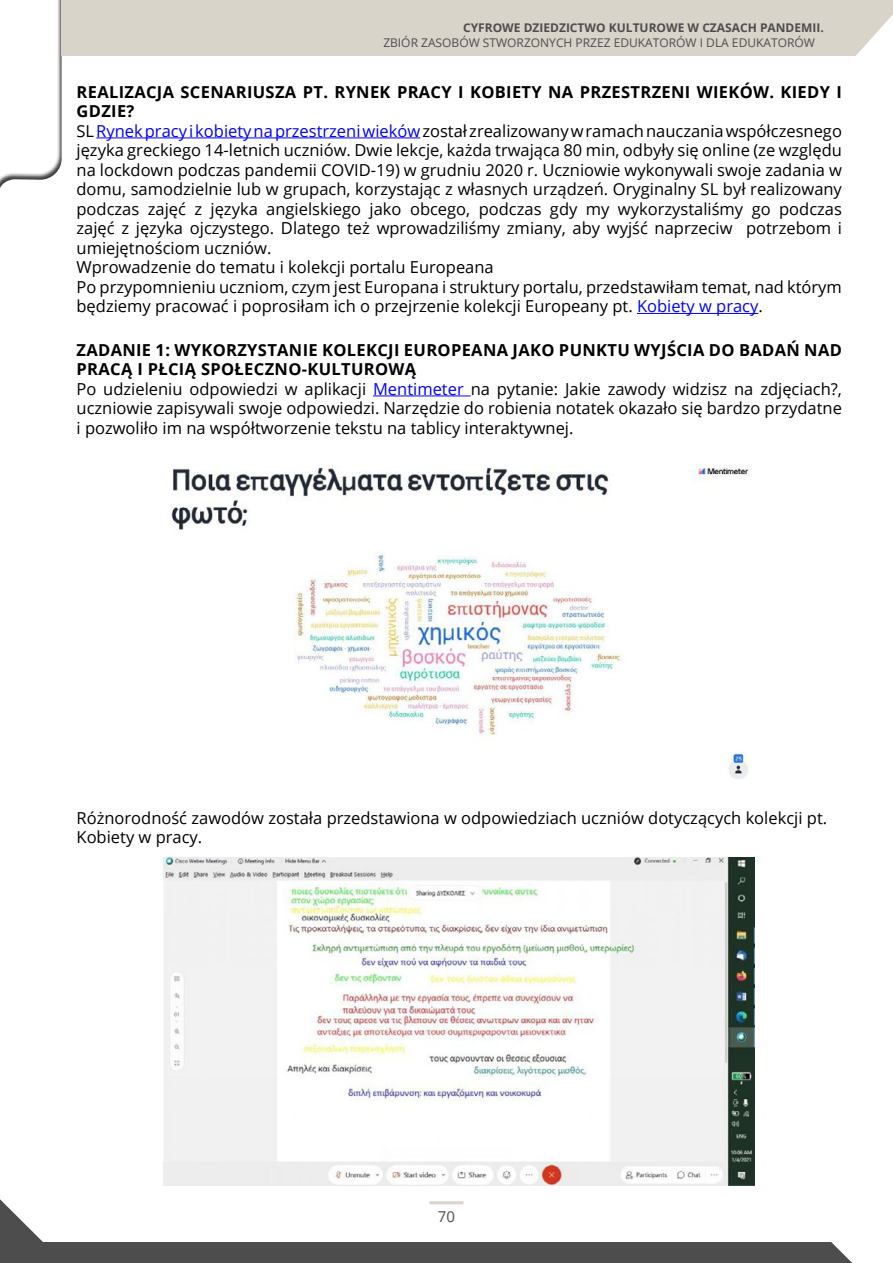
<style>
.page{position:relative;width:893px;height:1263px;background:#fff}
.page>*{position:absolute;margin:0;border:0;box-sizing:border-box;transform-origin:0 0}
.t1{font:16.5px/19.5px "Open Sans";color:#000}
.t2{font:15px "Open Sans";color:#4d4d4d}
.t3{font:12px "Open Sans";color:#4d4d4d}
.t4{font:700 12px "Open Sans";color:#4d4d4d}
.s1{font-weight:700}
.s2{color:#00f}
</style>
<div class="page">
<div style="left:0;top:0;width:75px;height:207px;background:#000;opacity:.75"></div>
<div style="left:62px;top:0;width:831px;height:56px;background:#d9d4ca"></div>
<div style="left:0;top:1242px;width:893px;height:21px;background:#4d4d4d"></div>
<svg style="left:831px;top:1242px;width:62px;height:21px"></svg>
<hr style="left:430px;top:1201px;width:33px;height:3px;background:#d9d4ca">
<svg style="left:856px;top:15px;width:37px;height:41px"></svg>
<svg style="left:0;top:1199px;width:43px;height:43px"></svg>
<hr style="left:96px;top:137px;width:324px;height:1px;background:#00f">
<hr style="left:637px;top:313px;width:121px;height:1px;background:#00f">
<hr style="left:373px;top:395px;width:98px;height:1px;background:#00f">
<img style="left:171px;top:466px;width:578px;height:313px">
<img style="left:164px;top:857px;width:591px;height:328px">
<p class="t4" style="left:463px;top:19px;width:362px">CYFROWE DZIEDZICTWO KULTUROWE W CZASACH PANDEMII.</p>
<p class="t3" style="left:383px;top:34px;width:433px">ZBIÓR ZASOBÓW STWORZONYCH PRZEZ EDUKATORÓW I DLA EDUKATORÓW</p>
<p class="t1" style="left:77px;top:82px;width:767px"><span class="s1">REALIZACJA SCENARIUSZA PT. RYNEK PRACY I KOBIETY NA PRZESTRZENI WIEKÓW. KIEDY I GDZIE?<br></span>SL <span class="s2">Rynek pracy i kobiety na przestrzeni wieków</span> został zrealizowany w ramach nauczania współczesnego języka greckiego 14-letnich uczniów. Dwie lekcje, każda trwająca 80 min, odbyły się online (ze względu na lockdown podczas pandemii COVID-19) w grudniu 2020 r. Uczniowie wykonywali swoje zadania w domu, samodzielnie lub w grupach, korzystając z własnych urządzeń. Oryginalny SL był realizowany podczas zajęć z języka angielskiego jako obcego, podczas gdy my wykorzystaliśmy go podczas zajęć z języka ojczystego. Dlatego też wprowadziliśmy zmiany, aby wyjść naprzeciw potrzebom i umiejętnościom uczniów.<br>Wprowadzenie do tematu i kolekcji portalu Europeana<br>Po przypomnieniu uczniom, czym jest Europana i struktury portalu, przedstawiłam temat, nad którym będziemy pracować i poprosiłam ich o przejrzenie kolekcji Europeany pt. <span class="s2">Kobiety w pracy</span>.</p>
<p class="t1" style="left:77px;top:340px;width:767px"><span class="s1">ZADANIE 1: WYKORZYSTANIE KOLEKCJI EUROPEANA JAKO PUNKTU WYJŚCIA DO BADAŃ NAD PRACĄ I PŁCIĄ SPOŁECZNO-KULTUROWĄ<br></span>Po udzieleniu odpowiedzi w aplikacji <span class="s2">Mentimeter</span> na pytanie: Jakie zawody widzisz na zdjęciach?, uczniowie zapisywali swoje odpowiedzi. Narzędzie do robienia notatek okazało się bardzo przydatne i pozwoliło im na współtworzenie tekstu na tablicy interaktywnej.</p>
<p class="t1" style="left:77px;top:808px;width:752px">Różnorodność zawodów została przedstawiona w odpowiedziach uczniów dotyczących kolekcji pt.<br>Kobiety w pracy.</p>
<p class="t2" style="left:438px;top:1206px;width:19px">70</p>
</div>
